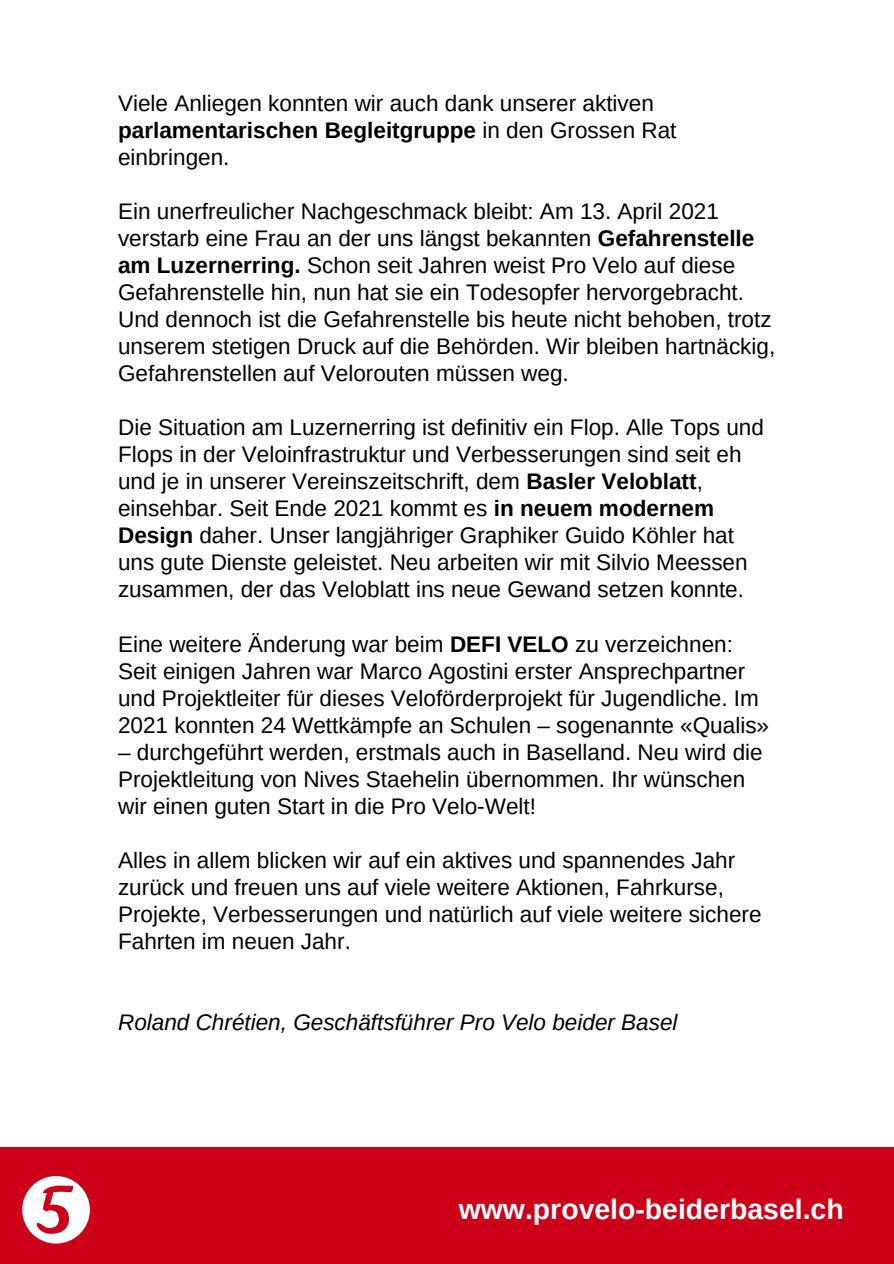
<style>
.page{position:relative;width:894px;height:1264px;background:#fff}
.page>*{position:absolute;margin:0;border:0;box-sizing:border-box;transform-origin:0 0}
.t1{font:700 28.35px "Arimo";color:#fff}
.t2{font:22.5px/27px "Arimo";color:#000}
.t3{font:italic 22.5px "Arimo";color:#000}
.s1{font-weight:700}
</style>
<div class="page">
<div style="left:0;top:1147px;width:893px;height:116px;background:#cc0019"></div>
<svg style="left:22px;top:1176px;width:68px;height:67px"></svg>
<p class="t2" style="left:118px;top:89px;width:559px">Viele Anliegen konnten wir auch dank unserer aktiven <span class="s1">parlamentarischen Begleitgruppe</span> in den Grossen Rat einbringen.</p>
<p class="t2" style="left:118px;top:198px;width:658px">Ein unerfreulicher Nachgeschmack bleibt: Am 13. April 2021 verstarb eine Frau an der uns längst bekannten <span class="s1">Gefahrenstelle am Luzernerring.</span> Schon seit Jahren weist Pro Velo auf diese Gefahrenstelle hin, nun hat sie ein Todesopfer hervorgebracht.<br>Und dennoch ist die Gefahrenstelle bis heute nicht behoben, trotz unserem stetigen Druck auf die Behörden. Wir bleiben hartnäckig, Gefahrenstellen auf Velorouten müssen weg.</p>
<p class="t2" style="left:118px;top:414px;width:647px">Die Situation am Luzernerring ist definitiv ein Flop. Alle Tops und Flops in der Veloinfrastruktur und Verbesserungen sind seit eh und je in unserer Vereinszeitschrift, dem <span class="s1">Basler Veloblatt</span>, einsehbar. Seit Ende 2021 kommt es <span class="s1">in neuem modernem Design</span> daher. Unser langjähriger Graphiker Guido Köhler hat uns gute Dienste geleistet. Neu arbeiten wir mit Silvio Meessen zusammen, der das Veloblatt ins neue Gewand setzen konnte.</p>
<p class="t2" style="left:118px;top:630px;width:652px">Eine weitere Änderung war beim <span class="s1">DEFI VELO</span> zu verzeichnen:<br>Seit einigen Jahren war Marco Agostini erster Ansprechpartner und Projektleiter für dieses Veloförderprojekt für Jugendliche. Im 2021 konnten 24 Wettkämpfe an Schulen – sogenannte «Qualis»</p>
<p class="t2" style="left:118px;top:738px;width:646px">– durchgeführt werden, erstmals auch in Baselland. Neu wird die<br>Projektleitung von Nives Staehelin übernommen. Ihr wünschen wir einen guten Start in die Pro Velo-Welt!</p>
<p class="t2" style="left:118px;top:846px;width:645px">Alles in allem blicken wir auf ein aktives und spannendes Jahr zurück und freuen uns auf viele weitere Aktionen, Fahrkurse, Projekte, Verbesserungen und natürlich auf viele weitere sichere Fahrten im neuen Jahr.</p>
<p class="t3" style="left:118px;top:1009px;width:561px">Roland Chrétien, Geschäftsführer Pro Velo beider Basel</p>
<p class="t1" style="left:458px;top:1193px;width:386px">www.provelo-beiderbasel.ch</p>
</div>
